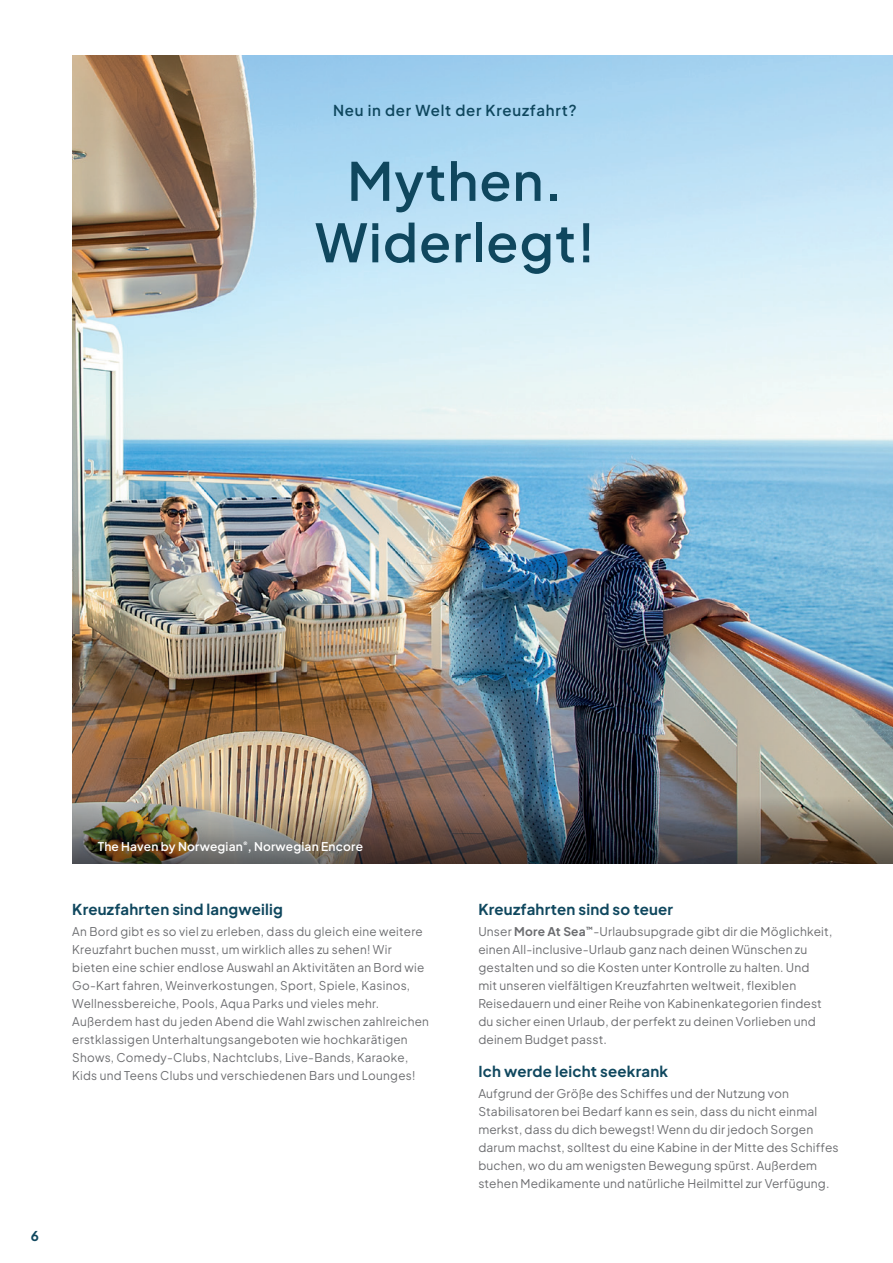
<style>
.page{position:relative;width:893px;height:1263px;background:#fff}
.page>*{position:absolute;margin:0;border:0;box-sizing:border-box;transform-origin:0 0}
.t1{font:600 52.5px/61.5px "Plus Jakarta Sans";letter-spacing:.02em;color:#0f475e;text-align:center}
.t2{font:700 15px "Plus Jakarta Sans";letter-spacing:.015em;color:#0f475e}
.t3{font:600 15px "Plus Jakarta Sans";letter-spacing:.05em;color:#0f475e}
.t4{font:700 13.5px "Plus Jakarta Sans";color:#0f475e}
.t5{font:12px/18px "Plus Jakarta Sans";letter-spacing:.015em;color:#6c6d70}
.t6{font:600 12px "Plus Jakarta Sans";letter-spacing:.015em;color:#fff}
.s1{font-weight:700}
</style>
<div class="page">
<img style="left:72px;top:55px;width:821px;height:714px">
<img style="left:72px;top:769px;width:821px;height:95px">
<p class="t3" style="left:333px;top:97px;width:245px">Neu in der Welt der Kreuzfahrt?</p>
<h1 class="t1" style="left:315px;top:144px;width:282px">Mythen.<br>Widerlegt!</h1>
<p class="t6" style="left:98px;top:836px;width:267px">The Haven by Norwegian<sup>®</sup>, Norwegian Encore</p>
<p class="t2" style="left:72px;top:896px;width:212px">Kreuzfahrten sind langweilig</p>
<p class="t5" style="left:72px;top:921px;width:358px">An Bord gibt es so viel zu erleben, dass du gleich eine weitere Kreuzfahrt buchen musst, um wirklich alles zu sehen! Wir bieten eine schier endlose Auswahl an Aktivitäten an Bord wie Go-Kart fahren, Weinverkostungen, Sport, Spiele, Kasinos, Wellnessbereiche, Pools, Aqua Parks und vieles mehr.<br>Außerdem hast du jeden Abend die Wahl zwischen zahlreichen erstklassigen Unterhaltungsangeboten wie hochkarätigen Shows, Comedy-Clubs, Nachtclubs, Live-Bands, Karaoke, Kids und Teens Clubs und verschiedenen Bars und Lounges!</p>
<p class="t4" style="left:31px;top:1224px;width:10px">6</p>
<p class="t2" style="left:478px;top:896px;width:196px">Kreuzfahrten sind so teuer</p>
<p class="t5" style="left:478px;top:921px;width:355px">Unser <span class="s1">More At Sea</span><sup>™</sup>-Urlaubsupgrade gibt dir die Möglichkeit, einen All-inclusive-Urlaub ganz nach deinen Wünschen zu gestalten und so die Kosten unter Kontrolle zu halten. Und<br>mit unseren vielfältigen Kreuzfahrten weltweit, flexiblen Reisedauern und einer Reihe von Kabinenkategorien findest du sicher einen Urlaub, der perfekt zu deinen Vorlieben und deinem Budget passt.</p>
<p class="t2" style="left:478px;top:1058px;width:191px">Ich werde leicht seekrank</p>
<p class="t5" style="left:478px;top:1083px;width:362px">Aufgrund der Größe des Schiffes und der Nutzung von Stabilisatoren bei Bedarf kann es sein, dass du nicht einmal merkst, dass du dich bewegst! Wenn du dir jedoch Sorgen darum machst, solltest du eine Kabine in der Mitte des Schiffes buchen, wo du am wenigsten Bewegung spürst. Außerdem stehen Medikamente und natürliche Heilmittel zur Verfügung.</p>
</div>
